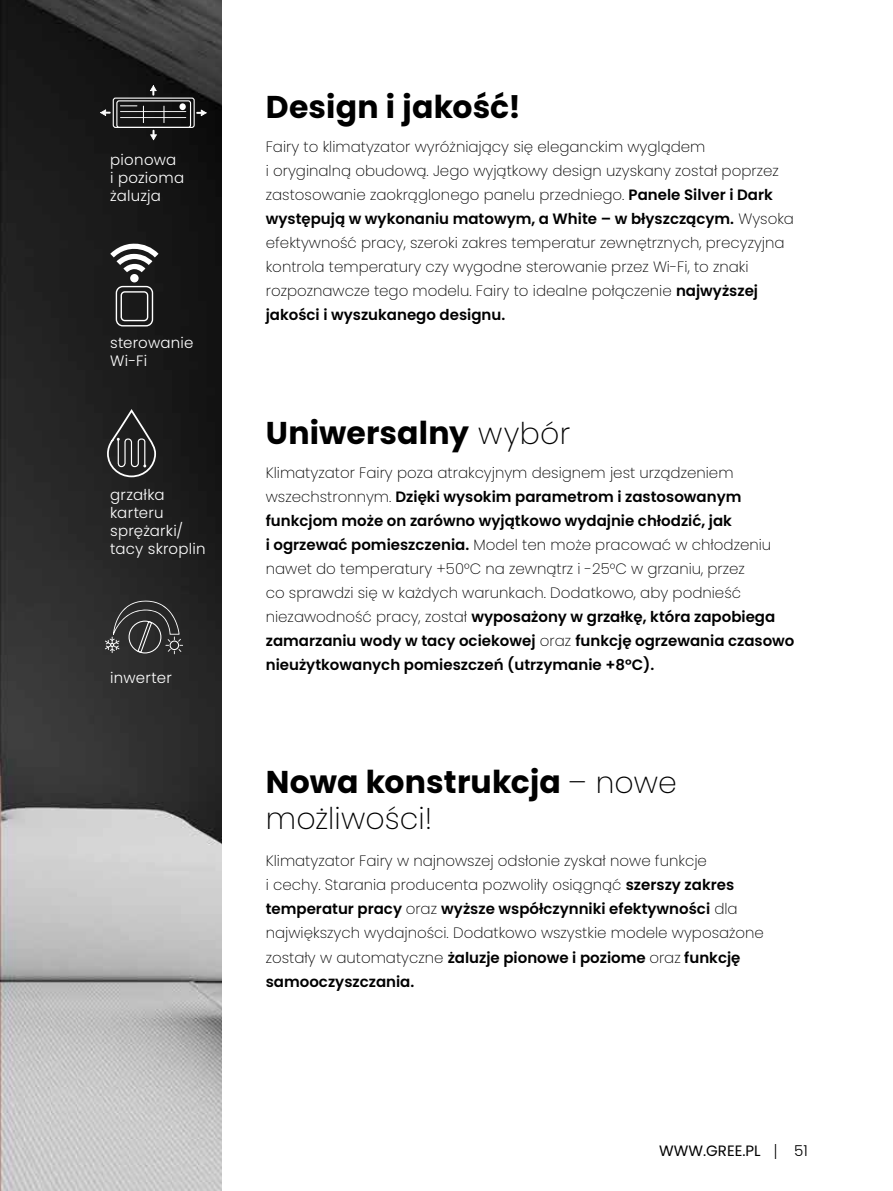
<style>
.page{position:relative;width:893px;height:1191px;background:#fff}
.page>*{position:absolute;margin:0;border:0;box-sizing:border-box;transform-origin:0 0}
.t1{font:700 31.5px "Poppins";letter-spacing:.005em;color:#000}
.t2{font:200 30px "Poppins";letter-spacing:.005em;color:#000}
.t3{font:200 15px/24px "Poppins";color:#000}
.t4{font:600 15px/24px "Poppins";color:#000}
.t5{font:300 15px/18px "Poppins";letter-spacing:.015em;color:#fff}
.t6{font:15px "Poppins";color:#000}
.t7{font:300 15px "Poppins";color:#000}
.s1{font-weight:600}
.s2{font-weight:200;font-size:30px}
.s3{font-weight:200}
</style>
<div class="page">
<img style="left:0;top:0;width:221px;height:1191px">
<div style="left:130px;top:274px;width:9px;height:8px;background:#fff;border-radius:50%"></div>
<svg style="left:110px;top:244px;width:49px;height:28px"></svg>
<svg style="left:115px;top:285px;width:39px;height:41px;background:#484848"></svg>
<svg style="left:106px;top:409px;width:51px;height:69px;background:#3d3d3d"></svg>
<svg style="left:105px;top:600px;width:78px;height:54px;background:#414141"></svg>
<svg style="left:120px;top:105px;width:66px;height:18px"></svg>
<div style="left:113px;top:98px;width:82px;height:30px;border:1px solid #fff;border-radius:2px"></div>
<div style="left:116px;top:100px;width:75px;height:28px;border:1px solid #fff;border-radius:2px"></div>
<svg style="left:100px;top:109px;width:11px;height:7px"></svg>
<svg style="left:196px;top:109px;width:11px;height:7px"></svg>
<svg style="left:150px;top:85px;width:7px;height:11px"></svg>
<svg style="left:150px;top:130px;width:7px;height:10px"></svg>
<p class="t5" style="left:110px;top:150px;width:75px">pionowa<br>i pozioma żaluzja</p>
<p class="t5" style="left:110px;top:334px;width:85px">sterowanie<br>Wi-Fi</p>
<p class="t5" style="left:110px;top:486px;width:97px">grzałka karteru sprężarki/ tacy skroplin</p>
<p class="t5" style="left:110px;top:668px;width:63px">inwerter</p>
<h1 class="t1" style="left:266px;top:89px;width:257px">Design i jakość!</h1>
<p class="t3" style="left:266px;top:135px;width:530px">Fairy to klimatyzator wyróżniający się eleganckim wyglądem<br>i oryginalną obudową. Jego wyjątkowy design uzyskany został poprzez zastosowanie zaokrąglonego panelu przedniego. <span class="s1">Panele Silver i Dark występują w wykonaniu matowym, a White – w błyszczącym.</span> Wysoka efektywność pracy, szeroki zakres temperatur zewnętrznych, precyzyjna kontrola temperatury czy wygodne sterowanie przez Wi-Fi, to znaki rozpoznawcze tego modelu. Fairy to idealne połączenie <span class="s1">najwyższej jakości i wyszukanego designu.</span></p>
<h1 class="t1" style="left:266px;top:414px;width:306px">Uniwersalny <span class="s2">wybór</span></h1>
<p class="t4" style="left:266px;top:461px;width:530px"><span class="s3">Klimatyzator Fairy poza atrakcyjnym designem jest urządzeniem wszechstronnym.</span> Dzięki wysokim parametrom i zastosowanym funkcjom może on zarówno wyjątkowo wydajnie chłodzić, jak<br>i ogrzewać pomieszczenia. <span class="s3">Model ten może pracować w chłodzeniu nawet do temperatury +50°C na zewnątrz i -25°C w grzaniu, przez<br>co sprawdzi się w każdych warunkach. Dodatkowo, aby podnieść niezawodność pracy, został</span> wyposażony w grzałkę, która zapobiega zamarzaniu wody w tacy ociekowej <span class="s3">oraz</span> funkcję ogrzewania czasowo nieużytkowanych pomieszczeń (utrzymanie +8°C).</p>
<h1 class="t1" style="left:266px;top:763px;width:412px">Nowa konstrukcja <span class="s2">– nowe</span></h1>
<h2 class="t2" style="left:266px;top:801px;width:168px">możliwości!</h2>
<p class="t3" style="left:266px;top:849px;width:500px">Klimatyzator Fairy w najnowszej odsłonie zyskał nowe funkcje<br>i cechy. Starania producenta pozwoliły osiągnąć <span class="s1">szerszy zakres temperatur pracy</span> oraz <span class="s1">wyższe współczynniki efektywności</span> dla największych wydajności. Dodatkowo wszystkie modele wyposażone zostały w automatyczne <span class="s1">żaluzje pionowe i poziome</span> oraz <span class="s1">funkcję samooczyszczania.</span></p>
<p class="t6" style="left:659px;top:1141px;width:103px">WWW.GREE.PL</p>
<p class="t7" style="left:794px;top:1141px;width:15px">51</p>
</div>
